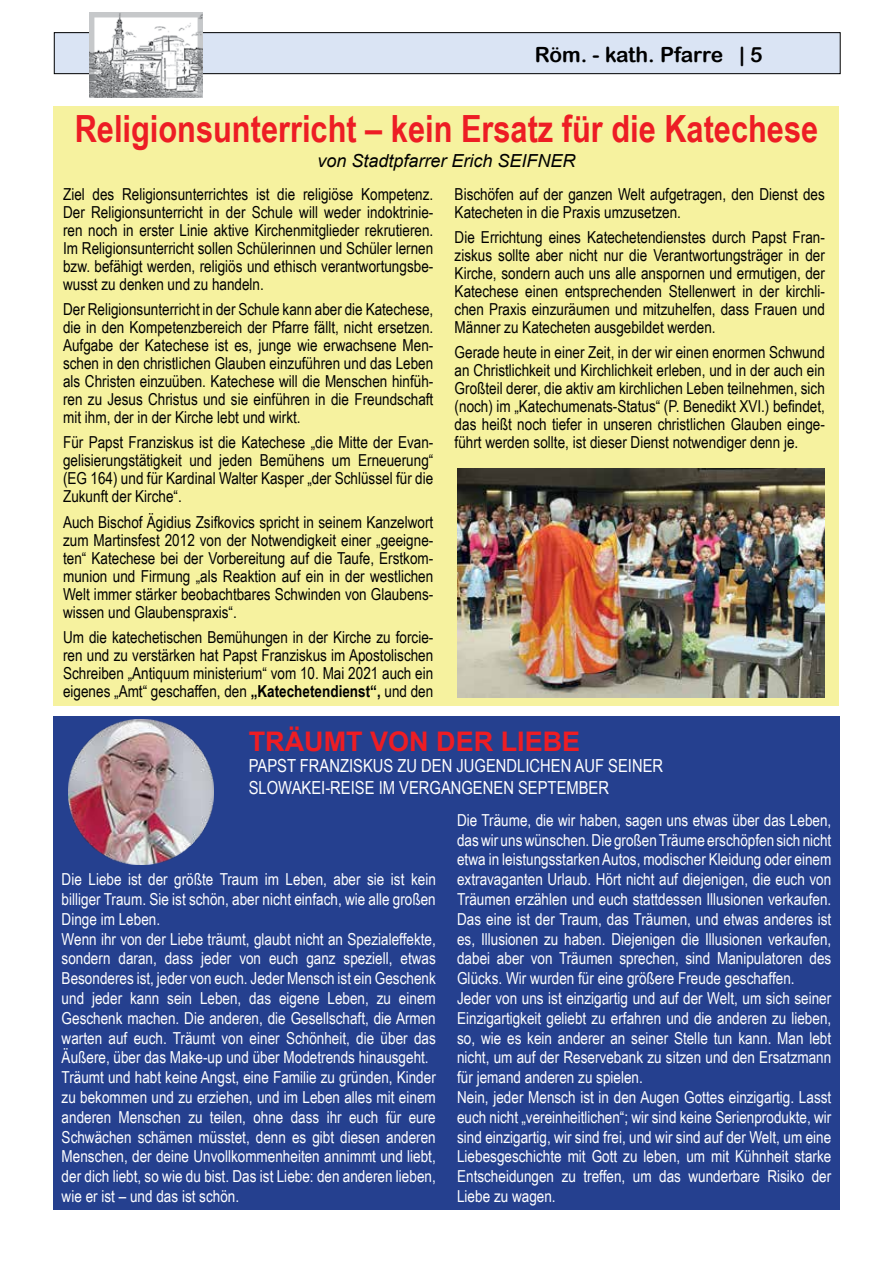
<style>
.page{position:relative;width:893px;height:1263px;background:#fff}
.page>*{position:absolute;margin:0;border:0;box-sizing:border-box;transform-origin:0 0}
.t1{font:700 37.5px "Arial Narrow";color:#ed1d24}
.t2{font:700 27px "Arial";color:#ed1d24}
.t3{font:21px "Arial Rounded MT Bold";letter-spacing:-.015em;color:#000}
.t4{font:18px/21.6px "Arial Narrow";color:#fff}
.t5{font:italic 18px "Arial";color:#000}
.t6{font:16.5px/18px "Arial Narrow";color:#000;text-align:justify}
.t7{font:16.5px/19.8px "Arial Narrow";color:#fff}
.s1{font-weight:700}
</style>
<div class="page">
<div style="left:54px;top:33px;width:786px;height:41px;background:#dae4f4"></div>
<div style="left:54px;top:32px;width:787px;height:42px;border:1px solid #000"></div>
<img style="left:89px;top:13px;width:114px;height:85px">
<div style="left:53px;top:106px;width:785px;height:600px;background:#f6f29f"></div>
<img style="left:457px;top:469px;width:368px;height:228px">
<div style="left:53px;top:716px;width:787px;height:493px;background:#25408f"></div>
<img style="left:68px;top:719px;width:145px;height:145px">
<p class="t3" style="left:535px;top:42px;width:229px">Röm. - kath. Pfarre | 5</p>
<h1 class="t1" style="left:75px;top:101px;width:745px">Religionsunterricht – kein Ersatz für die Katechese</h1>
<p class="t5" style="left:317px;top:149px;width:260px">von Stadtpfarrer Erich SEIFNER</p>
<p class="t6" style="left:63px;top:184px;width:372px">Ziel des Religionsunterrichtes ist die religiöse Kompetenz.<br>Der Religionsunterricht in der Schule will weder indoktrinie&shy;ren noch in erster Linie aktive Kirchenmitglieder rekrutieren.<br>Im Religionsunterricht sollen Schülerinnen und Schüler lernen bzw. befähigt werden, religiös und ethisch verantwortungsbe&shy;wusst zu denken und zu handeln.</p>
<p class="t6" style="left:63px;top:300px;width:372px">Der Religionsunterricht in der Schule kann aber die Katechese, die in den Kompetenzbereich der Pfarre fällt, nicht ersetzen.<br>Aufgabe der Katechese ist es, junge wie erwachsene Men&shy;schen in den christlichen Glauben einzuführen und das Leben als Christen einzuüben. Katechese will die Menschen hinfüh&shy;ren zu Jesus Christus und sie einführen in die Freundschaft mit ihm, der in der Kirche lebt und wirkt.</p>
<p class="t6" style="left:63px;top:433px;width:372px">Für Papst Franziskus ist die Katechese „die Mitte der Evan&shy;gelisierungstätigkeit und jeden Bemühens um Erneuerung“ (EG 164) und für Kardinal Walter Kasper „der Schlüssel für die Zukunft der Kirche“.</p>
<p class="t6" style="left:63px;top:512px;width:372px">Auch Bischof Ägidius Zsifkovics spricht in seinem Kanzelwort zum Martinsfest 2012 von der Notwendigkeit einer „geeigne&shy;ten“ Katechese bei der Vorbereitung auf die Taufe, Erstkom&shy;munion und Firmung „als Reaktion auf ein in der westlichen Welt immer stärker beobachtbares Schwinden von Glaubens&shy;wissen und Glaubenspraxis“.</p>
<p class="t6" style="left:63px;top:627px;width:372px">Um die katechetischen Bemühungen in der Kirche zu forcie&shy;ren und zu verstärken hat Papst Franziskus im Apostolischen Schreiben „Antiquum ministerium“ vom 10. Mai 2021 auch ein eigenes „Amt“ geschaffen, den <span class="s1">„Katechetendienst“,</span> und den</p>
<p class="t6" style="left:455px;top:185px;width:372px">Bischöfen auf der ganzen Welt aufgetragen, den Dienst des<br>Katecheten in die Praxis umzusetzen.</p>
<p class="t6" style="left:455px;top:228px;width:372px">Die Errichtung eines Katechetendienstes durch Papst Fran&shy;ziskus sollte aber nicht nur die Verantwortungsträger in der Kirche, sondern auch uns alle anspornen und ermutigen, der Katechese einen entsprechenden Stellenwert in der kirchli&shy;chen Praxis einzuräumen und mitzuhelfen, dass Frauen und Männer zu Katecheten ausgebildet werden.</p>
<p class="t6" style="left:455px;top:343px;width:372px">Gerade heute in einer Zeit, in der wir einen enormen Schwund an Christlichkeit und Kirchlichkeit erleben, und in der auch ein Großteil derer, die aktiv am kirchlichen Leben teilnehmen, sich (noch) im „Katechumenats-Status“ (P. Benedikt XVI.) befindet, das heißt noch tiefer in unseren christlichen Glauben einge&shy;führt werden sollte, ist dieser Dienst notwendiger denn je.</p>
<h2 class="t2" style="left:249px;top:723px;width:333px">TRÄUMT VON DER LIEBE</h2>
<p class="t4" style="left:249px;top:754px;width:416px">PAPST FRANZISKUS ZU DEN JUGENDLICHEN AUF SEINER<br>SLOWAKEI-REISE IM VERGANGENEN SEPTEMBER</p>
<p class="t7" style="left:62px;top:869px;width:376px">Die Liebe ist der größte Traum im Leben, aber sie ist kein billiger Traum. Sie ist schön, aber nicht einfach, wie alle großen Dinge im Leben.<br>Wenn ihr von der Liebe träumt, glaubt nicht an Spezialeffekte, sondern daran, dass jeder von euch ganz speziell, etwas Besonderes ist, jeder von euch. Jeder Mensch ist ein Geschenk und jeder kann sein Leben, das eigene Leben, zu einem Geschenk machen. Die anderen, die Gesellschaft, die Armen warten auf euch. Träumt von einer Schönheit, die über das Äußere, über das Make-up und über Modetrends hinausgeht.<br>Träumt und habt keine Angst, eine Familie zu gründen, Kinder zu bekommen und zu erziehen, und im Leben alles mit einem anderen Menschen zu teilen, ohne dass ihr euch für eure Schwächen schämen müsstet, denn es gibt diesen anderen Menschen, der deine Unvollkommenheiten annimmt und liebt, der dich liebt, so wie du bist. Das ist Liebe: den anderen lieben, wie er ist – und das ist schön.</p>
<p class="t7" style="left:457px;top:809px;width:376px">Die Träume, die wir haben, sagen uns etwas über das Leben, das wir uns wünschen. Die großen Träume erschöpfen sich nicht etwa in leistungsstarken Autos, modischer Kleidung oder einem extravaganten Urlaub. Hört nicht auf diejenigen, die euch von Träumen erzählen und euch stattdessen Illusionen verkaufen.<br>Das eine ist der Traum, das Träumen, und etwas anderes ist es, Illusionen zu haben. Diejenigen die Illusionen verkaufen, dabei aber von Träumen sprechen, sind Manipulatoren des Glücks. Wir wurden für eine größere Freude geschaffen.<br>Jeder von uns ist einzigartig und auf der Welt, um sich seiner Einzigartigkeit geliebt zu erfahren und die anderen zu lieben, so, wie es kein anderer an seiner Stelle tun kann. Man lebt nicht, um auf der Reservebank zu sitzen und den Ersatzmann für jemand anderen zu spielen.<br>Nein, jeder Mensch ist in den Augen Gottes einzigartig. Lasst euch nicht „vereinheitlichen“; wir sind keine Serienprodukte, wir sind einzigartig, wir sind frei, und wir sind auf der Welt, um eine Liebesgeschichte mit Gott zu leben, um mit Kühnheit starke Entscheidungen zu treffen, um das wunderbare Risiko der Liebe zu wagen.</p>
</div>
